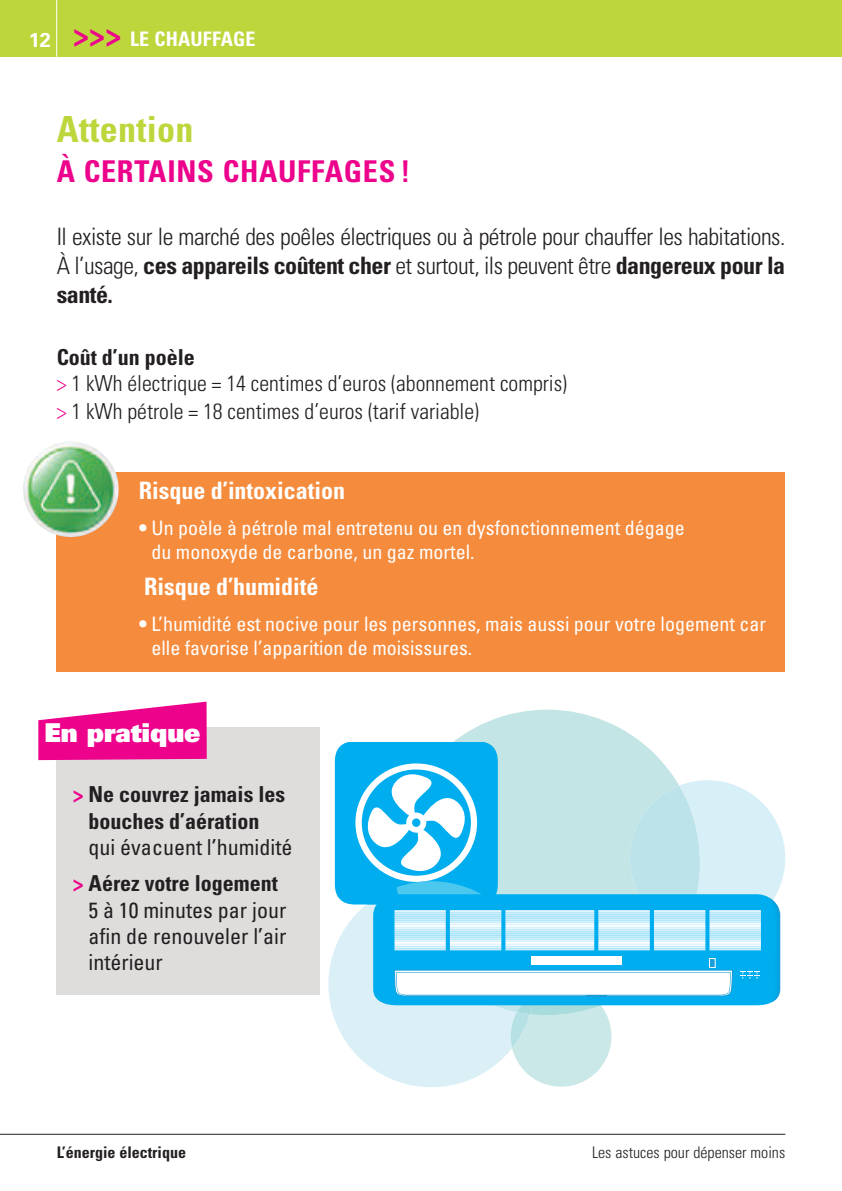
<style>
.page{position:relative;width:842px;height:1191px;background:#fff}
.page>*{position:absolute;margin:0;border:0;box-sizing:border-box;transform-origin:0 0}
.t1{font:700 condensed 36px "Univers";letter-spacing:.01em;color:#bdd63c}
.t2{font:700 condensed 30px "Univers";letter-spacing:.025em;color:#ed028c}
.t3{font:900 26px "Univers";color:#fff}
.t4{font:300 condensed 24px/28.8px "Univers";letter-spacing:-.02em;color:#231f20;text-align:justify}
.t5{font:700 condensed 24px "Univers";color:#fff}
.t6{font:300 condensed 22px/27.2px "Univers";color:#231f20}
.t7{font:condensed 22px/26.4px "Univers";color:#231f20}
.t8{font:700 condensed 22px/26.4px "Univers";color:#231f20;text-align:center}
.t9{font:condensed 20px/24px "Univers";color:#fff}
.t10{font:700 condensed 20px "Univers";letter-spacing:.01em;color:#fff}
.t11{font:300 condensed 16px "Univers";color:#231f20}
.t12{font:700 condensed 16px "Univers";color:#231f20}
.s1{font-stretch:normal}
.s2{font-size:32px;color:#ed028c}
.s3{font-weight:700}
.s4{color:#ed028c}
.s5{font-weight:700;color:#ed028c}
</style>
<div class="page">
<div style="left:0;top:0;width:842px;height:57px;background:#bdd63c"></div>
<hr style="left:56px;top:0;width:1px;height:57px;background:#fff">
<hr style="left:0;top:1134px;width:785px;height:1px;background:#231f20">
<div style="left:57px;top:472px;width:728px;height:199px;background:#f58b3c"></div>
<img style="left:23px;top:441px;width:89px;height:49px">
<div style="left:57px;top:727px;width:263px;height:268px;background:#dedddc"></div>
<svg style="left:38px;top:701px;width:169px;height:59px"></svg>
<svg style="left:453px;top:709px;width:188px;height:33px;fill:#c3e5e5"></svg>
<svg style="left:328px;top:742px;width:457px;height:345px"></svg>
<div style="left:709px;top:958px;width:6px;height:9px;background:#1a9cd8"></div>
<div style="left:709px;top:958px;width:7px;height:10px;border:1px solid #fff"></div>
<p class="t10" style="left:29px;top:32px;width:228px"><span class="s1">12</span> <span class="s2">&gt;&gt;&gt;</span> LE CHAUFFAGE</p>
<h1 class="t1" style="left:57px;top:116px;width:138px">Attention</h1>
<h2 class="t2" style="left:57px;top:160px;width:355px">À CERTAINS CHAUFFAGES !</h2>
<p class="t4" style="left:57px;top:225px;width:730px">Il existe sur le marché des poêles électriques ou à pétrole pour chauffer les habitations.<br>À l’usage, <span class="s3">ces appareils coûtent cher</span> et surtout, ils peuvent être <span class="s3">dangereux pour la santé.</span></p>
<p class="t6" style="left:57px;top:345px;width:512px"><span class="s3">Coût d’un poèle<br></span><span class="s4">&gt;</span> 1 kWh électrique = 14 centimes d’euros (abonnement compris) <span class="s4">&gt;</span> 1 kWh pétrole = 18 centimes d’euros (tarif variable)</p>
<p class="t5" style="left:139px;top:482px;width:208px">Risque d’intoxication</p>
<p class="t9" style="left:151px;top:517px;width:535px;text-indent:-13px"><span class="s3">•</span> Un poèle à pétrole mal entretenu ou en dysfonctionnement dégage du monoxyde de carbone, un gaz mortel.</p>
<p class="t5" style="left:144px;top:578px;width:176px">Risque d’humidité</p>
<p class="t9" style="left:151px;top:613px;width:616px;text-indent:-13px"><span class="s3">•</span> L’humidité est nocive pour les personnes, mais aussi pour votre logement car elle favorise l’apparition de moisissures.</p>
<h3 class="t3" style="left:44px;top:723px;width:158px">En pratique</h3>
<p class="t8" style="left:73px;top:783px;width:214px"><span class="s4">&gt;</span> Ne couvrez jamais les bouches d’aération</p>
<p class="t7" style="left:73px;top:831px;width:221px;line-height:36px;text-indent:16px">qui évacuent l’humidité <span class="s5">&gt;</span> <span class="s3">Aérez votre logement</span></p>
<p class="t7" style="left:88px;top:898px;width:199px;text-align:justify">5 à 10 minutes par jour afin de renouveler l’air intérieur</p>
<p class="t12" style="left:57px;top:1146px;width:131px">L’énergie électrique</p>
<p class="t11" style="left:592px;top:1146px;width:195px">Les astuces pour dépenser moins</p>
</div>
